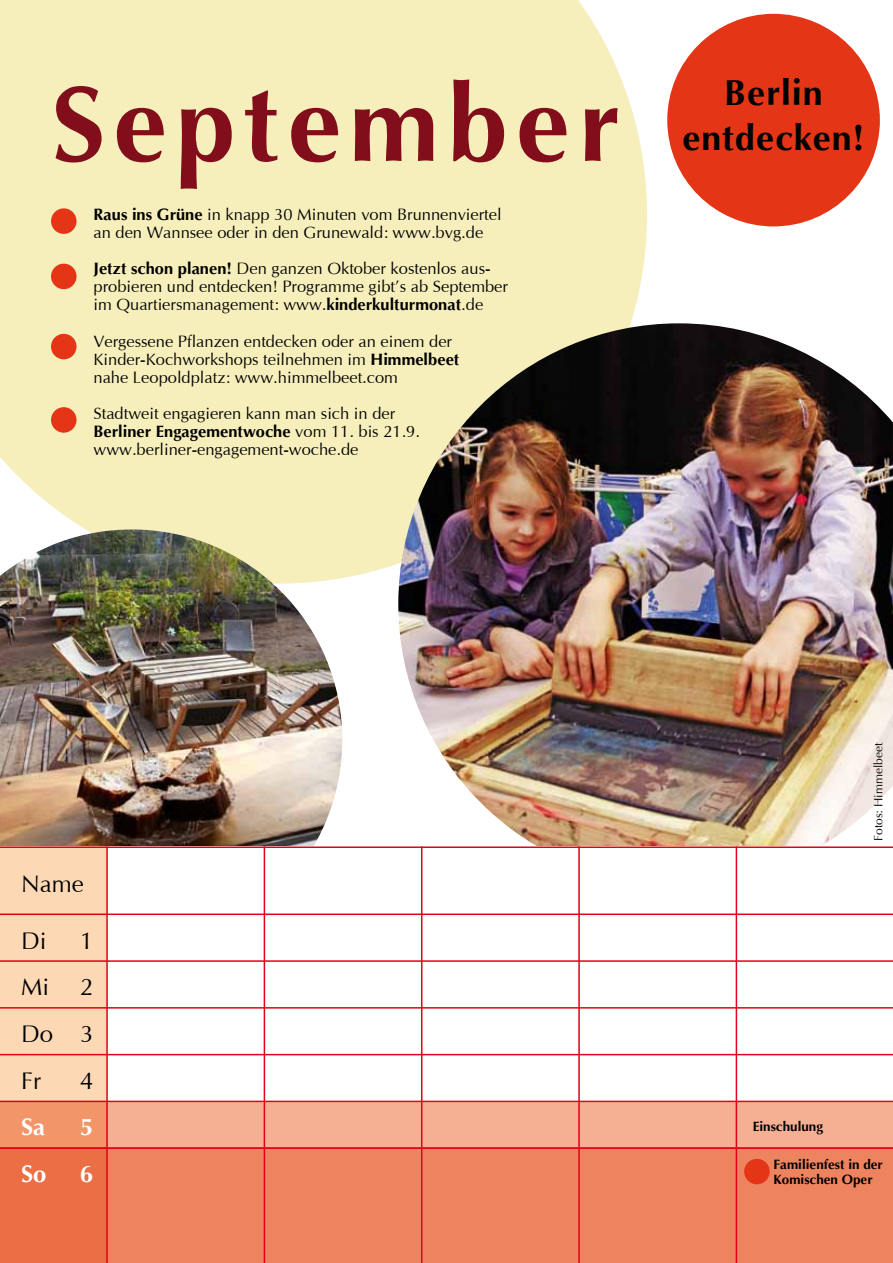
<style>
.page{position:relative;width:893px;height:1263px;background:#fff}
.page>*{position:absolute;margin:0;border:0;box-sizing:border-box;transform-origin:0 0}
.t1{font:700 108px "Optima";letter-spacing:.075em;color:#820e1c}
.t2{font:700 36px/45px "Optima";letter-spacing:.025em;color:#000;text-align:center}
.t3{font:24px/46.7px "Optima";color:#000;text-align:justify}
.t4{font:700 24px/46.7px "Optima";color:#fff}
.t5{font:16.5px/18px "Optima";color:#000}
.t6{font:700 13.5px/15px "Optima";color:#000}
.t7{font:12px "Optima";color:#000}
.s1{font-weight:700}
</style>
<div class="page">
<div style="left:0;top:0;width:647px;height:578px;background:#f6eebb"></div>
<img style="left:398px;top:323px;width:495px;height:523px">
<div style="left:667px;top:14px;width:213px;height:212px;background:#e53517;border-radius:50%"></div>
<img style="left:0;top:529px;width:342px;height:317px">
<svg style="left:108px;top:1007px;width:785px;height:48px"></svg>
<div style="left:108px;top:1101px;width:785px;height:46px;background:#f5b093"></div>
<div style="left:108px;top:1147px;width:785px;height:116px;background:#ee8360"></div>
<svg style="left:108px;top:913px;width:785px;height:49px"></svg>
<hr style="left:578px;top:846px;width:2px;height:417px;background:#e2001a">
<hr style="left:421px;top:846px;width:1px;height:417px;background:#e2001a">
<hr style="left:736px;top:846px;width:1px;height:417px;background:#e2001a">
<hr style="left:106px;top:846px;width:2px;height:417px;background:#e2001a">
<hr style="left:264px;top:846px;width:1px;height:417px;background:#e2001a">
<svg style="left:0;top:848px;width:106px;height:415px;background:#f5ae89"></svg>
<hr style="left:0;top:846px;width:893px;height:2px;background:#e2001a">
<div style="left:51px;top:208px;width:26px;height:26px;background:#e53517;border-radius:50%"></div>
<div style="left:51px;top:264px;width:26px;height:25px;background:#e53517;border-radius:50%"></div>
<div style="left:51px;top:407px;width:26px;height:26px;background:#e53517;border-radius:50%"></div>
<div style="left:744px;top:1159px;width:26px;height:25px;background:#e53517;border-radius:50%"></div>
<div style="left:51px;top:334px;width:26px;height:25px;background:#e53517;border-radius:50%"></div>
<h1 class="t1" style="left:51px;top:57px;width:570px">September</h1>
<p class="t5" style="left:94px;top:206px;width:410px"><span class="s1">Raus ins Grüne</span> in knapp 30 Minuten vom Brunnenviertel an den Wannsee oder in den Grunewald: www.bvg.de</p>
<p class="t5" style="left:94px;top:260px;width:416px"><span class="s1">Jetzt schon planen!</span> Den ganzen Oktober kostenlos aus&shy;probieren und entdecken! Programme gibt’s ab September im Quartiersmanagement: www.<span class="s1">kinderkulturmonat</span>.de</p>
<p class="t5" style="left:94px;top:332px;width:367px">Vergessene Pflanzen entdecken oder an einem der<br>Kinder-Kochworkshops teilnehmen im <span class="s1">Himmelbeet </span>nahe Leopoldplatz: www.himmelbeet.com</p>
<p class="t5" style="left:94px;top:404px;width:328px">Stadtweit engagieren kann man sich in der<br><span class="s1">Berliner Engagementwoche</span> vom 11. bis 21.9. www.berliner-engagement-woche.de</p>
<h2 class="t2" style="left:682px;top:70px;width:184px">Berlin entdecken!</h2>
<h3 class="t3" style="left:21px;top:861px;width:64px">Name</h3>
<h3 class="t3" style="left:21px;top:917px;width:34px;text-align:left">Di<br>Mi<br>Do<br>Fr</h3>
<h3 class="t4" style="left:21px;top:1103px;width:27px">Sa<br>So</h3>
<h3 class="t3" style="left:80px;top:917px;width:15px">1<br>2<br>3<br>4</h3>
<h3 class="t4" style="left:80px;top:1103px;width:15px">5<br>6</h3>
<p class="t7" style="left:871px;top:841px;width:100px;rotate:-90deg">Fotos: Himmelbeet</p>
<p class="t6" style="left:753px;top:1118px;width:72px">Einschulung</p>
<p class="t6" style="left:774px;top:1156px;width:111px">Familienfest in der<br>Komischen Oper</p>
</div>
